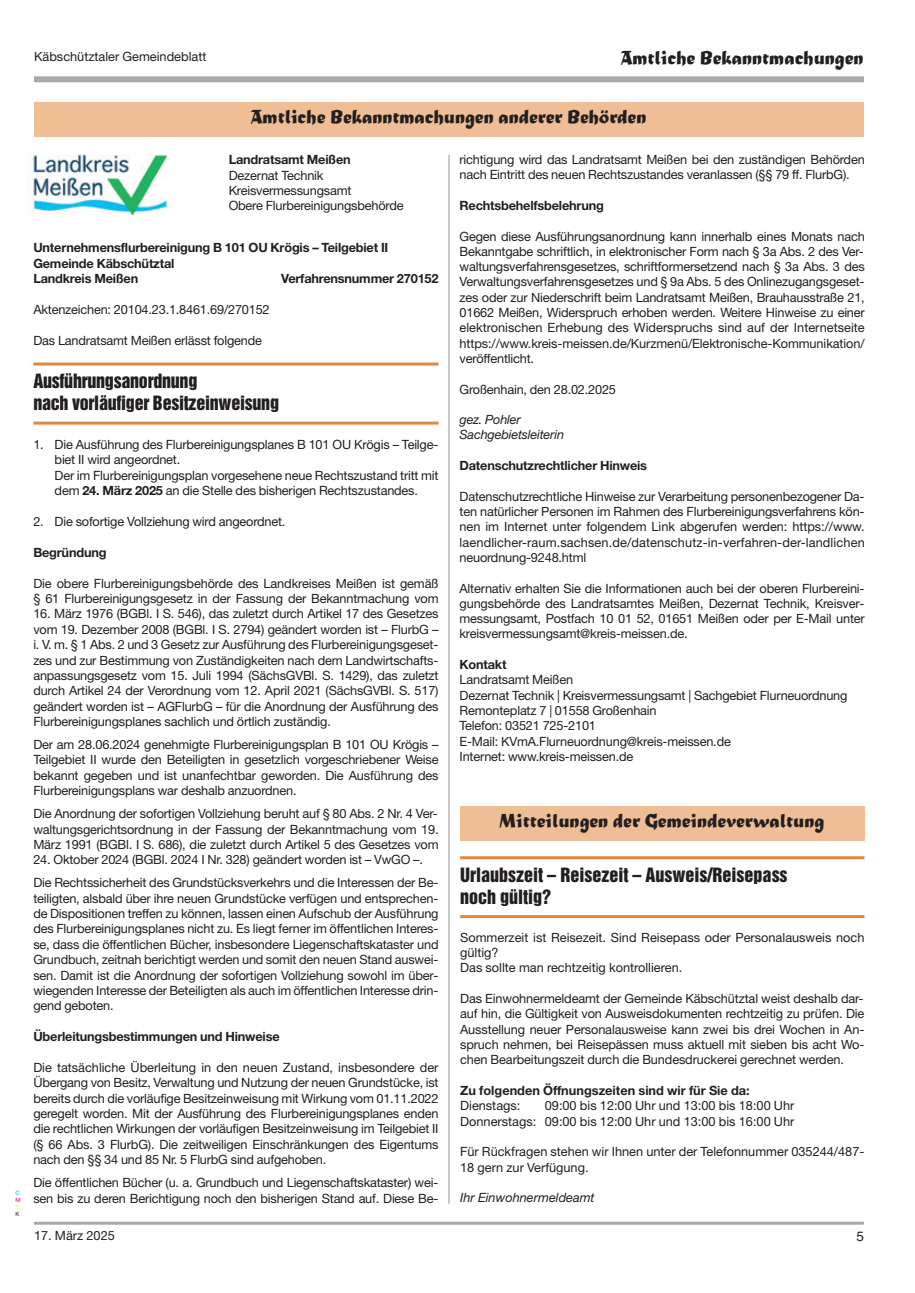
<style>
.page{position:relative;width:915px;height:1293px;background:#fff}
.page>*{position:absolute;margin:0;border:0;box-sizing:border-box;transform-origin:0 0}
.t1{font:21px "Matura";color:#231f20}
.t2{font:18px/21.6px "Helvetica Inserat";letter-spacing:-.015em;color:#231f20}
.t3{font:13.5px "Helvetica";color:#231f20}
.t4{font:12.75px/15.3px "Helvetica Neue";letter-spacing:-.015em;color:#231f20}
.t5{font:700 12.75px/15.5px "Helvetica Neue";letter-spacing:-.015em;color:#231f20}
.t6{font:italic 12.75px/15.3px "Helvetica Neue";letter-spacing:-.015em;color:#231f20}
.t7{font:6px "Helvetica Neue";color:#00aeef}
.t8{font:6px "Helvetica Neue";color:#ed028c}
.t9{font:6px "Helvetica Neue";color:#fff101}
.t10{font:6px "Helvetica Neue";color:#231f20}
.s1{font-weight:700}
</style>
<div class="page">
<div style="left:34px;top:76px;width:829px;height:6px;background:#a8a9ad"></div>
<hr style="left:34px;top:1221px;width:829px;height:3px;background:#a8a9ad">
<hr style="left:448px;top:155px;width:1px;height:1048px;background:#939598">
<hr style="left:460px;top:856px;width:404px;height:3px;background:#e08740">
<hr style="left:460px;top:915px;width:404px;height:3px;background:#e08740">
<div style="left:460px;top:806px;width:404px;height:34px;background:#efbe94"></div>
<div style="left:34px;top:102px;width:829px;height:34px;background:#efbe94"></div>
<hr style="left:33px;top:362px;width:405px;height:3px;background:#e08740">
<hr style="left:33px;top:421px;width:405px;height:3px;background:#e08740">
<img style="left:33px;top:154px;width:134px;height:62px">
<p class="t4" style="left:34px;top:51px;width:174px">Käbschütztaler Gemeindeblatt</p>
<h1 class="t1" style="left:620px;top:50px;width:245px">Amtliche Bekanntmachungen</h1>
<p class="t7" style="left:15px;top:1190px;width:6px">C</p>
<p class="t8" style="left:15px;top:1197px;width:7px">M</p>
<p class="t9" style="left:15px;top:1204px;width:5px">Y</p>
<p class="t10" style="left:15px;top:1211px;width:6px">K</p>
<h1 class="t1" style="left:251px;top:110px;width:397px">Amtliche Bekanntmachungen anderer Behörden</h1>
<p class="t5" style="left:228px;top:153px;width:123px">Landratsamt Meißen</p>
<p class="t4" style="left:228px;top:169px;width:176px">Dezernat Technik<br>Kreisvermessungsamt<br>Obere Flurbereinigungsbehörde</p>
<p class="t5" style="left:33px;top:241px;width:356px">Unternehmensflurbereinigung B 101 OU Krögis – Teilgebiet II<br>Gemeinde Käbschütztal<br>Landkreis Meißen</p>
<p class="t5" style="left:281px;top:272px;width:159px">Verfahrensnummer 270152</p>
<p class="t4" style="left:33px;top:303px;width:238px">Aktenzeichen: 20104.23.1.8461.69/270152</p>
<p class="t4" style="left:33px;top:334px;width:230px">Das Landratsamt Meißen erlässt folgende</p>
<h2 class="t2" style="left:33px;top:371px;width:247px">Ausführungsanordnung<br>nach vorläufiger Besitzeinweisung</h2>
<p class="t4" style="left:55px;top:438px;width:385px;text-indent:-21px">1. Die Ausführung des Flurbereinigungsplanes B 101 OU Krögis – Teilge&shy;biet II wird angeordnet.<br>Der im Flurbereinigungsplan vorgesehene neue Rechtszustand tritt mit dem <span class="s1">24. März 2025</span> an die Stelle des bisherigen Rechtszustandes.</p>
<p class="t4" style="left:33px;top:515px;width:253px">2. Die sofortige Vollziehung wird angeordnet.</p>
<p class="t5" style="left:33px;top:546px;width:75px">Begründung</p>
<p class="t4" style="left:33px;top:576px;width:406px">Die obere Flurbereinigungsbehörde des Landkreises Meißen ist gemäß § 61 Flurbereinigungsgesetz in der Fassung der Bekanntmachung vom</p>
<p class="t4" style="left:33px;top:607px;width:406px;text-align:justify">16. März 1976 (BGBl. I S. 546), das zuletzt durch Artikel 17 des Gesetzes vom 19. Dezember 2008 (BGBl. I S. 2794) geändert worden ist – FlurbG – i. V. m. § 1 Abs. 2 und 3 Gesetz zur Ausführung des Flurbereinigungsgeset&shy;zes und zur Bestimmung von Zuständigkeiten nach dem Landwirtschafts&shy;anpassungsgesetz vom 15. Juli 1994 (SächsGVBl. S. 1429), das zuletzt durch Artikel 24 der Verordnung vom 12. April 2021 (SächsGVBl. S. 517) geändert worden ist – AGFlurbG – für die Anordnung der Ausführung des Flurbereinigungsplanes sachlich und örtlich zuständig.</p>
<p class="t4" style="left:33px;top:738px;width:406px;text-align:justify">Der am 28.06.2024 genehmigte Flurbereinigungsplan B 101 OU Krögis – Teilgebiet II wurde den Beteiligten in gesetzlich vorgeschriebener Weise bekannt gegeben und ist unanfechtbar geworden. Die Ausführung des Flurbereinigungsplans war deshalb anzuordnen.</p>
<p class="t4" style="left:33px;top:807px;width:406px;text-align:justify">Die Anordnung der sofortigen Vollziehung beruht auf § 80 Abs. 2 Nr. 4 Ver&shy;waltungsgerichtsordnung in der Fassung der Bekanntmachung vom 19.<br>März 1991 (BGBl. I S. 686), die zuletzt durch Artikel 5 des Gesetzes vom</p>
<p class="t4" style="left:33px;top:849px;width:406px;line-height:23px">24. Oktober 2024 (BGBl. 2024 I Nr. 328) geändert worden ist – VwGO –.<br>Die Rechtssicherheit des Grundstücksverkehrs und die Interessen der Be-</p>
<p class="t4" style="left:33px;top:891px;width:406px;text-align:justify">teiligten, alsbald über ihre neuen Grundstücke verfügen und entsprechen&shy;de Dispositionen treffen zu können, lassen einen Aufschub der Ausführung des Flurbereinigungsplanes nicht zu. Es liegt ferner im öffentlichen Interes&shy;se, dass die öffentlichen Bücher, insbesondere Liegenschaftskataster und Grundbuch, zeitnah berichtigt werden und somit den neuen Stand auswei&shy;sen. Damit ist die Anordnung der sofortigen Vollziehung sowohl im über&shy;wiegenden Interesse der Beteiligten als auch im öffentlichen Interesse drin&shy;gend geboten.</p>
<p class="t5" style="left:33px;top:1030px;width:248px">Überleitungsbestimmungen und Hinweise</p>
<p class="t4" style="left:33px;top:1061px;width:406px;text-align:justify">Die tatsächliche Überleitung in den neuen Zustand, insbesondere der Übergang von Besitz, Verwaltung und Nutzung der neuen Grundstücke, ist bereits durch die vorläufige Besitzeinweisung mit Wirkung vom 01.11.2022 geregelt worden. Mit der Ausführung des Flurbereinigungsplanes enden die rechtlichen Wirkungen der vorläufigen Besitzeinweisung im Teilgebiet II (§ 66 Abs. 3 FlurbG). Die zeitweiligen Einschränkungen des Eigentums nach den §§ 34 und 85 Nr. 5 FlurbG sind aufgehoben.</p>
<p class="t4" style="left:33px;top:1176px;width:406px">Die öffentlichen Bücher (u. a. Grundbuch und Liegenschaftskataster) wei&shy;sen bis zu deren Berichtigung noch den bisherigen Stand auf. Diese Be-</p>
<p class="t4" style="left:34px;top:1228px;width:82px">17. März 2025</p>
<p class="t4" style="left:459px;top:153px;width:406px">richtigung wird das Landratsamt Meißen bei den zuständigen Behörden nach Eintritt des neuen Rechtszustandes veranlassen (§§ 79 ff. FlurbG).</p>
<p class="t5" style="left:459px;top:199px;width:146px">Rechtsbehelfsbelehrung</p>
<p class="t4" style="left:459px;top:230px;width:406px;text-align:justify">Gegen diese Ausführungsanordnung kann innerhalb eines Monats nach Bekanntgabe schriftlich, in elektronischer Form nach § 3a Abs. 2 des Ver&shy;waltungsverfahrensgesetzes, schriftformersetzend nach § 3a Abs. 3 des Verwaltungsverfahrensgesetzes und § 9a Abs. 5 des Onlinezugangsgeset&shy;zes oder zur Niederschrift beim Landratsamt Meißen, Brauhausstraße 21, 01662 Meißen, Widerspruch erhoben werden. Weitere Hinweise zu einer elektronischen Erhebung des Widerspruchs sind auf der Internetseite https://www.kreis-meissen.de/Kurzmenü/Elektronische-Kommunikation/ veröffentlicht.</p>
<p class="t4" style="left:459px;top:383px;width:158px">Großenhain, den 28.02.2025</p>
<p class="t6" style="left:459px;top:413px;width:106px">gez. Pohler<br>Sachgebietsleiterin</p>
<p class="t5" style="left:459px;top:459px;width:189px">Datenschutzrechtlicher Hinweis</p>
<p class="t4" style="left:459px;top:490px;width:406px;text-align:justify">Datenschutzrechtliche Hinweise zur Verarbeitung personenbezogener Da&shy;ten natürlicher Personen im Rahmen des Flurbereinigungsverfahrens kön&shy;nen im Internet unter folgendem Link abgerufen werden: https://www. laendlicher-raum.sachsen.de/datenschutz-in-verfahren-der-landlichen neuordnung-9248.html</p>
<p class="t4" style="left:459px;top:581px;width:406px;text-align:justify">Alternativ erhalten Sie die Informationen auch bei der oberen Flurbereini&shy;gungsbehörde des Landratsamtes Meißen, Dezernat Technik, Kreisver&shy;messungsamt, Postfach 10 01 52, 01651 Meißen oder per E-Mail unter kreisvermessungsamt@kreis-meissen.de.</p>
<p class="t5" style="left:459px;top:658px;width:49px">Kontakt</p>
<p class="t4" style="left:459px;top:673px;width:389px">Landratsamt Meißen<br>Dezernat Technik | Kreisvermessungsamt | Sachgebiet Flurneuordnung Remonteplatz 7 | 01558 Großenhain<br>Telefon: 03521 725-2101<br>E-Mail: KVmA.Flurneuordnung@kreis-meissen.de<br>Internet: www.kreis-meissen.de</p>
<h1 class="t1" style="left:499px;top:813px;width:326px">Mitteilungen der Gemeindeverwaltung</h1>
<h2 class="t2" style="left:460px;top:865px;width:329px">Urlaubszeit – Reisezeit – Ausweis/Reisepass noch gültig?</h2>
<p class="t4" style="left:460px;top:931px;width:405px">Sommerzeit ist Reisezeit. Sind Reisepass oder Personalausweis noch gültig?<br>Das sollte man rechtzeitig kontrollieren.</p>
<p class="t4" style="left:460px;top:992px;width:405px;text-align:justify">Das Einwohnermeldeamt der Gemeinde Käbschütztal weist deshalb dar&shy;auf hin, die Gültigkeit von Ausweisdokumenten rechtzeitig zu prüfen. Die Ausstellung neuer Personalausweise kann zwei bis drei Wochen in An&shy;spruch nehmen, bei Reisepässen muss aktuell mit sieben bis acht Wo&shy;chen Bearbeitungszeit durch die Bundesdruckerei gerechnet werden.</p>
<p class="t5" style="left:460px;top:1084px;width:291px">Zu folgenden Öffnungszeiten sind wir für Sie da:</p>
<p class="t4" style="left:460px;top:1099px;width:62px">Dienstags:</p>
<p class="t4" style="left:460px;top:1099px;width:336px;text-align:right">09:00 bis 12:00 Uhr und 13:00 bis 18:00 Uhr<br>Donnerstags: 09:00 bis 12:00 Uhr und 13:00 bis 16:00 Uhr</p>
<p class="t4" style="left:460px;top:1145px;width:405px">Für Rückfragen stehen wir Ihnen unter der Telefonnummer 035244/487-<br>18 gern zur Verfügung.</p>
<p class="t6" style="left:460px;top:1191px;width:136px">Ihr Einwohnermeldeamt</p>
<p class="t3" style="left:856px;top:1228px;width:9px">5</p>
</div>
